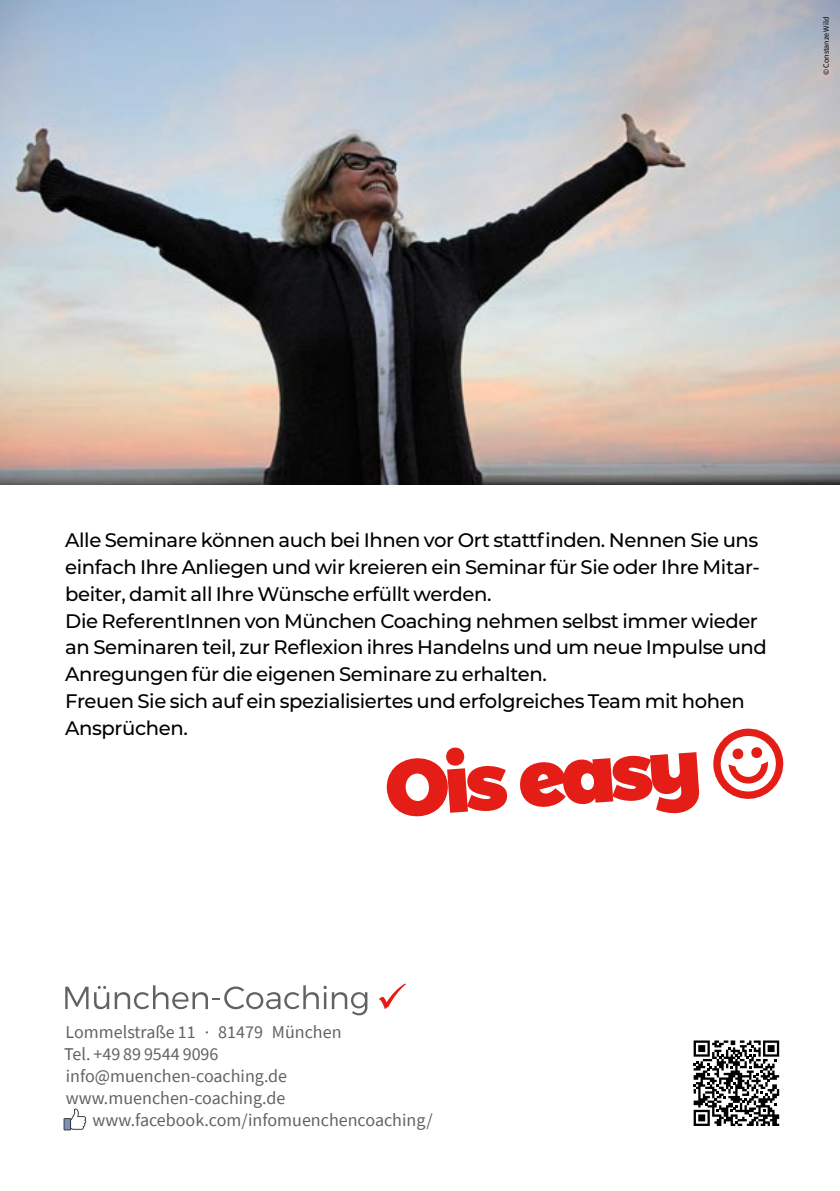
<style>
.page{position:relative;width:840px;height:1191px;background:#fff}
.page>*{position:absolute;margin:0;border:0;box-sizing:border-box;transform-origin:0 0}
.t1{font:500 19.6px/26.8px "Montserrat";letter-spacing:-.02em;color:#000}
.t2{font:18px/22px "Source Sans Pro";color:#626262}
.t3{font:8px "Source Sans Pro";color:#000}
</style>
<div class="page">
<img style="left:0;top:0;width:839px;height:484px">
<svg style="left:693px;top:1040px;width:85px;height:86px"></svg>
<svg style="left:379px;top:983px;width:26px;height:26px"></svg>
<svg style="left:65px;top:986px;width:23px;height:23px"></svg>
<svg style="left:94px;top:986px;width:15px;height:23px"></svg>
<svg style="left:115px;top:985px;width:252px;height:30px"></svg>
<svg style="left:386px;top:747px;width:121px;height:70px"></svg>
<svg style="left:520px;top:752px;width:179px;height:61px"></svg>
<svg style="left:713px;top:728px;width:71px;height:71px"></svg>
<svg style="left:63px;top:1108px;width:23px;height:22px"></svg>
<p class="t3" style="left:820px;top:75px;width:59px;rotate:-90deg">© Constanze Wild</p>
<p class="t1" style="left:65px;top:526px;width:702px">Alle Seminare können auch bei Ihnen vor Ort stattfinden. Nennen Sie uns einfach Ihre An- liegen und wir kreieren ein Seminar für Sie oder Ihre Mitar&shy;beiter, damit all Ihre Wünsche erfüllt werden.<br>Die ReferentInnen von München Coaching nehmen selbst immer wieder an Seminaren teil, zur Reflexion ihres Handelns und um neue Impulse und Anregungen für die eigenen Seminare zu erhalten.<br>Freuen Sie sich auf ein spezialisiertes und erfolgreiches Team mit hohen Ansprüchen.</p>
<p class="t2" style="left:64px;top:1020px;width:279px">Lommelstraße 11 · 81479 München<br>Tel. +49 89 9544 9096 info@muenchen-coaching.de www.muenchen-coaching.de</p>
<p class="t2" style="left:92px;top:1108px;width:341px">www.facebook.com/infomuenchencoaching/</p>
</div>
